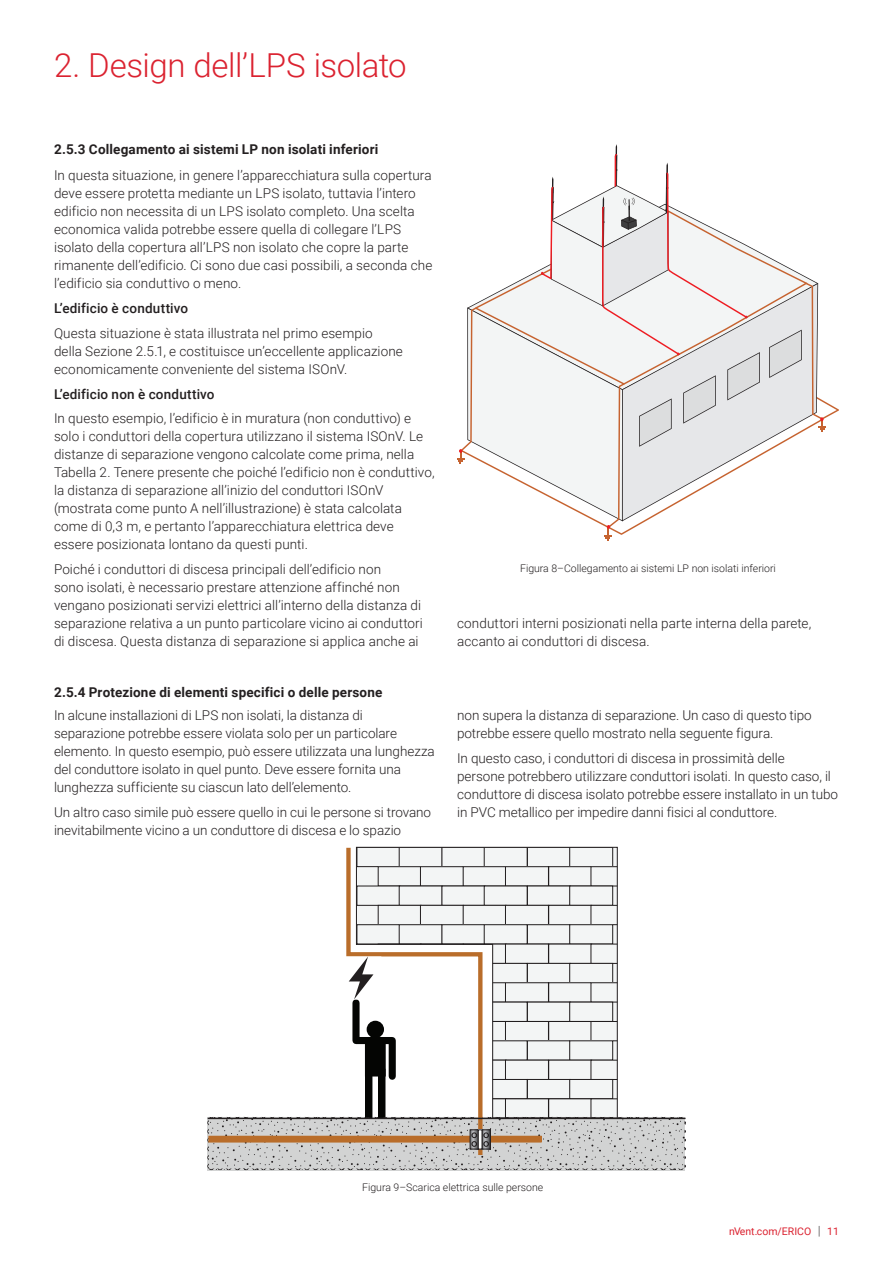
<style>
.page{position:relative;width:893px;height:1263px;background:#fff}
.page>*{position:absolute;margin:0;border:0;box-sizing:border-box;transform-origin:0 0}
.t1{font:300 33px "Roboto";letter-spacing:-.015em;color:#db2230}
.Body_Text{font:300 13.5px/18px "Roboto";color:#231f20}
.Subheading_Level_2{font:700 13.5px "Roboto";letter-spacing:.01em;color:#231f20}
.Body_Text-2{font:500 13.5px "Roboto";letter-spacing:.015em;color:#231f20}
.reference_text{font:300 10.5px "Roboto";color:#231f20}
.t2{font:10.5px "Roboto";color:#db2230}
.s1{font-weight:300;font-size:12.6px;color:#231f20}
</style>
<div class="page">
<svg style="left:457px;top:144px;width:382px;height:396px"></svg>
<svg style="left:209px;top:1119px;width:475px;height:49px;background:#cbcbca"></svg>
<div style="left:207px;top:1117px;width:479px;height:53px;border:1px solid #bfbfbf"></div>
<div style="left:209px;top:1136px;width:332px;height:6px;background:#b96d2a"></div>
<svg style="left:341px;top:846px;width:276px;height:313px"></svg>
<hr style="left:208px;top:1118px;width:478px;height:1px;background:#231f20">
<p class="t1" style="left:54px;top:43px;width:354px">2. Design dell’LPS isolato</p>
<p class="Subheading_Level_2" style="left:54px;top:139px;width:326px">2.5.3 Collegamento ai sistemi LP non isolati inferiori</p>
<p class="Body_Text" style="left:54px;top:166px;width:380px">In questa situazione, in genere l’apparecchiatura sulla copertura deve essere protetta mediante un LPS isolato, tuttavia l’intero edificio non necessita di un LPS isolato completo. Una scelta economica valida potrebbe essere quella di collegare l’LPS isolato della copertura all’LPS non isolato che copre la parte rimanente dell’edificio. Ci sono due casi possibili, a seconda che l’edificio sia conduttivo o meno.</p>
<p class="Body_Text-2" style="left:54px;top:299px;width:136px">L’edificio è conduttivo</p>
<p class="Body_Text" style="left:54px;top:324px;width:350px">Questa situazione è stata illustrata nel primo esempio della Sezione 2.5.1, e costituisce un’eccellente applicazione economicamente conveniente del sistema ISOnV.</p>
<p class="Body_Text-2" style="left:54px;top:384px;width:162px">L’edificio non è conduttivo</p>
<p class="Body_Text" style="left:54px;top:409px;width:382px">In questo esempio, l’edificio è in muratura (non conduttivo) e solo i conduttori della copertura utilizzano il sistema ISOnV. Le distanze di separazione vengono calcolate come prima, nella Tabella 2. Tenere presente che poiché l’edificio non è conduttivo, la distanza di separazione all’inizio del conduttori ISOnV (mostrata come punto A nell’illustrazione) è stata calcolata come di 0,3 m, e pertanto l’apparecchiatura elettrica deve essere posizionata lontano da questi punti.</p>
<p class="Body_Text" style="left:54px;top:560px;width:370px">Poiché i conduttori di discesa principali dell’edificio non<br>sono isolati, è necessario prestare attenzione affinché non vengano posizionati servizi elettrici all’interno della distanza di separazione relativa a un punto particolare vicino ai conduttori di discesa. Questa distanza di separazione si applica anche ai</p>
<p class="reference_text" style="left:520px;top:560px;width:257px">Figura 8–Collegamento ai sistemi LP non isolati inferiori</p>
<p class="Body_Text" style="left:457px;top:614px;width:356px">conduttori interni posizionati nella parte interna della parete, accanto ai conduttori di discesa.</p>
<p class="Subheading_Level_2" style="left:54px;top:683px;width:330px">2.5.4 Protezione di elementi specifici o delle persone</p>
<p class="Body_Text" style="left:54px;top:705px;width:382px">In alcune installazioni di LPS non isolati, la distanza di separazione potrebbe essere violata solo per un particolare elemento. In questo esempio, può essere utilizzata una lunghezza del conduttore isolato in quel punto. Deve essere fornita una lunghezza sufficiente su ciascun lato dell’elemento.</p>
<p class="Body_Text" style="left:54px;top:802px;width:379px">Un altro caso simile può essere quello in cui le persone si trovano inevitabilmente vicino a un conduttore di discesa e lo spazio</p>
<p class="Body_Text" style="left:457px;top:705px;width:356px">non supera la distanza di separazione. Un caso di questo tipo potrebbe essere quello mostrato nella seguente figura.</p>
<p class="Body_Text" style="left:457px;top:748px;width:382px">In questo caso, i conduttori di discesa in prossimità delle<br>persone potrebbero utilizzare conduttori isolati. In questo caso, il conduttore di discesa isolato potrebbe essere installato in un tubo in PVC metallico per impedire danni fisici al conduttore.</p>
<p class="reference_text" style="left:362px;top:1180px;width:183px">Figura 9–Scarica elettrica sulle persone</p>
<p class="t2" style="left:729px;top:1223px;width:111px">nVent.com/ERICO <span class="s1">|</span> 11</p>
</div>
